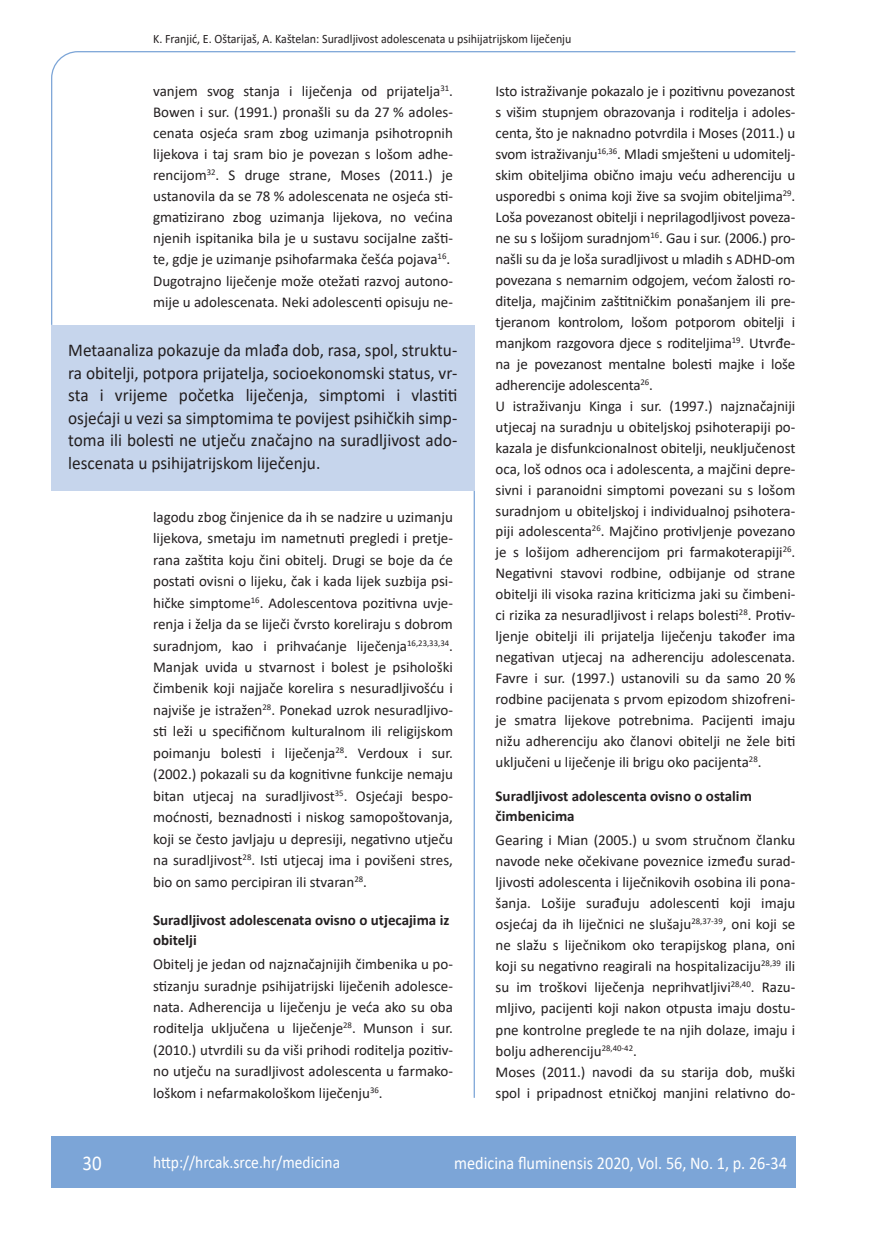
<style>
.page{position:relative;width:872px;height:1234px;background:#fff}
.page>*{position:absolute;margin:0;border:0;box-sizing:border-box;transform-origin:0 0}
.t1{font:21px "Calibri";color:#fff;scale:.9 1}
.anterfile{font:18px/22.5px "Calibri";color:#231f20;text-align:justify;scale:.96 1}
.t2{font:18px "Calibri";color:#fff;scale:.9 1}
.t3{font:17.25px "Calibri";color:#fff;scale:.9 1}
.osnovni_tekst{font:15px/21px "Calibri";color:#231f20;text-align:justify}
.podnaslov{font:700 15px/19.6px "Calibri";color:#231f20}
.glava{font:12.75px "Calibri";color:#231f20;scale:.94 1}
</style>
<div class="page">
<svg style="left:51px;top:51px;width:745px;height:275px"></svg>
<hr style="left:473px;top:490px;width:2px;height:607px;background:#7ca5d7">
<div style="left:51px;top:1135px;width:744px;height:51px;background:#7ca5d7"></div>
<div style="left:51px;top:325px;width:423px;height:165px;background:#c6d5ec"></div>
<p class="glava" style="left:153px;top:29px;width:446px">K. Franjić, E. Oštarijaš, A. Kaštelan: Suradljivost adolescenata u psihijatrijskom liječenju</p>
<p class="osnovni_tekst" style="left:153px;top:80px;width:301px">vanjem svog stanja i liječenja od prijatelja<sup>31</sup>.<br>Bowen i sur. (1991.) pronašli su da 27 % adoles&shy;cenata osjeća sram zbog uzimanja psihotropnih lijekova i taj sram bio je povezan s lošom adhe&shy;rencijom<sup>32</sup>. S druge strane, Moses (2011.) je ustanovila da se 78 % adolescenata ne osjeća sti&shy;gmatizirano zbog uzimanja lijekova, no većina njenih ispitanika bila je u sustavu socijalne zašti&shy;te, gdje je uzimanje psihofarmaka češća pojava<sup>16</sup>.</p>
<p class="osnovni_tekst" style="left:153px;top:269px;width:301px">Dugotrajno liječenje može otežati razvoj autono&shy;mije u adolescenata. Neki adolescenti opisuju ne-</p>
<p class="anterfile" style="left:68px;top:338px;width:407px">Metaanaliza pokazuje da mlađa dob, rasa, spol, struktu&shy;ra obitelji, potpora prijatelja, socioekonomski status, vr&shy;sta i vrijeme početka liječenja, simptomi i vlastiti osjećaji u vezi sa simptomima te povijest psihičkih simp&shy;toma ili bolesti ne utječu značajno na suradljivost ado&shy;lescenata u psihijatrijskom liječenju.</p>
<p class="osnovni_tekst" style="left:153px;top:505px;width:301px;line-height:21.5px">lagodu zbog činjenice da ih se nadzire u uzimanju lijekova, smetaju im nametnuti pregledi i pretje&shy;rana zaštita koju čini obitelj. Drugi se boje da će postati ovisni o lijeku, čak i kada lijek suzbija psi&shy;hičke simptome<sup>16</sup>. Adolescentova pozitivna uvje&shy;renja i želja da se liječi čvrsto koreliraju s dobrom suradnjom, kao i prihvaćanje liječenja<sup>16,23,33,34</sup>.<br>Manjak uvida u stvarnost i bolest je psihološki čimbenik koji najjače korelira s nesuradljivošću i najviše je istražen<sup>28</sup>. Ponekad uzrok nesuradljivo&shy;sti leži u specifičnom kulturalnom ili religijskom poimanju bolesti i liječenja<sup>28</sup>. Verdoux i sur. (2002.) pokazali su da kognitivne funkcije nemaju bitan utjecaj na suradljivost<sup>35</sup>. Osjećaji bespo&shy;moćnosti, beznadnosti i niskog samopoštovanja, koji se često javljaju u depresiji, negativno utječu na suradljivost<sup>28</sup>. Isti utjecaj ima i povišeni stres, bio on samo percipiran ili stvaran<sup>28</sup>.</p>
<p class="podnaslov" style="left:153px;top:909px;width:298px">Suradljivost adolescenata ovisno o utjecajima iz obitelji</p>
<p class="osnovni_tekst" style="left:153px;top:952px;width:301px;line-height:21.5px">Obitelj je jedan od najznačajnijih čimbenika u po&shy;stizanju suradnje psihijatrijski liječenih adolesce&shy;nata. Adherencija u liječenju je veća ako su oba roditelja uključena u liječenje<sup>28</sup>. Munson i sur. (2010.) utvrdili su da viši prihodi roditelja pozitiv&shy;no utječu na suradljivost adolescenta u farmako&shy;loškom i nefarmakološkom liječenju<sup>36</sup>.</p>
<p class="osnovni_tekst" style="left:495px;top:80px;width:301px">Isto istraživanje pokazalo je i pozitivnu povezanost s višim stupnjem obrazovanja i roditelja i adoles&shy;centa, što je naknadno potvrdila i Moses (2011.) u svom istraživanju<sup>16,36</sup>. Mladi smješteni u udomitelj&shy;skim obiteljima obično imaju veću adherenciju u usporedbi s onima koji žive sa svojim obiteljima<sup>29</sup>.<br>Loša povezanost obitelji i neprilagodljivost poveza&shy;ne su s lošijom suradnjom<sup>16</sup>. Gau i sur. (2006.) pro&shy;našli su da je loša suradljivost u mladih s ADHD-om povezana s nemarnim odgojem, većom žalosti ro&shy;ditelja, majčinim zaštitničkim ponašanjem ili pre&shy;tjeranom kontrolom, lošom potporom obitelji i manjkom razgovora djece s roditeljima<sup>19</sup>. Utvrđe&shy;na je povezanost mentalne bolesti majke i loše adherencije adolescenta<sup>26</sup>.</p>
<p class="osnovni_tekst" style="left:495px;top:395px;width:301px">U istraživanju Kinga i sur. (1997.) najznačajniji utjecaj na suradnju u obiteljskoj psihoterapiji po&shy;kazala je disfunkcionalnost obitelji, neuključenost oca, loš odnos oca i adolescenta, a majčini depre&shy;sivni i paranoidni simptomi povezani su s lošom suradnjom u obiteljskoj i individualnoj psihotera&shy;piji adolescenta<sup>26</sup>. Majčino protivljenje povezano je s lošijom adherencijom pri farmakoterapiji<sup>26</sup>.<br>Negativni stavovi rodbine, odbijanje od strane obitelji ili visoka razina kriticizma jaki su čimbeni&shy;ci rizika za nesuradljivost i relaps bolesti<sup>28</sup>. Protiv&shy;ljenje obitelji ili prijatelja liječenju također ima negativan utjecaj na adherenciju adolescenata.<br>Favre i sur. (1997.) ustanovili su da samo 20 % rodbine pacijenata s prvom epizodom shizofreni&shy;je smatra lijekove potrebnima. Pacijenti imaju nižu adherenciju ako članovi obitelji ne žele biti uključeni u liječenje ili brigu oko pacijenta<sup>28</sup>.</p>
<p class="podnaslov" style="left:495px;top:785px;width:258px">Suradljivost adolescenta ovisno o ostalim čimbenicima</p>
<p class="osnovni_tekst" style="left:495px;top:828px;width:301px">Gearing i Mian (2005.) u svom stručnom članku navode neke očekivane poveznice između surad&shy;ljivosti adolescenta i liječnikovih osobina ili pona&shy;šanja. Lošije surađuju adolescenti koji imaju osjećaj da ih liječnici ne slušaju<sup>28,37-39</sup>, oni koji se ne slažu s liječnikom oko terapijskog plana, oni koji su negativno reagirali na hospitalizaciju<sup>28,39</sup> ili su im troškovi liječenja neprihvatljivi<sup>28,40</sup>. Razu&shy;mljivo, pacijenti koji nakon otpusta imaju dostu&shy;pne kontrolne preglede te na njih dolaze, imaju i bolju adherenciju<sup>28,40-42</sup>.</p>
<p class="osnovni_tekst" style="left:495px;top:1060px;width:301px">Moses (2011.) navodi da su starija dob, muški spol i pripadnost etničkoj manjini relativno do-</p>
<p class="t1" style="left:82px;top:1147px;width:23px">30</p>
<p class="t3" style="left:153px;top:1149px;width:209px">http://hrcak.srce.hr/medicina</p>
<p class="t2" style="left:454px;top:1149px;width:371px">medicina fluminensis 2020, Vol. 56, No. 1, p. 26-34</p>
</div>
